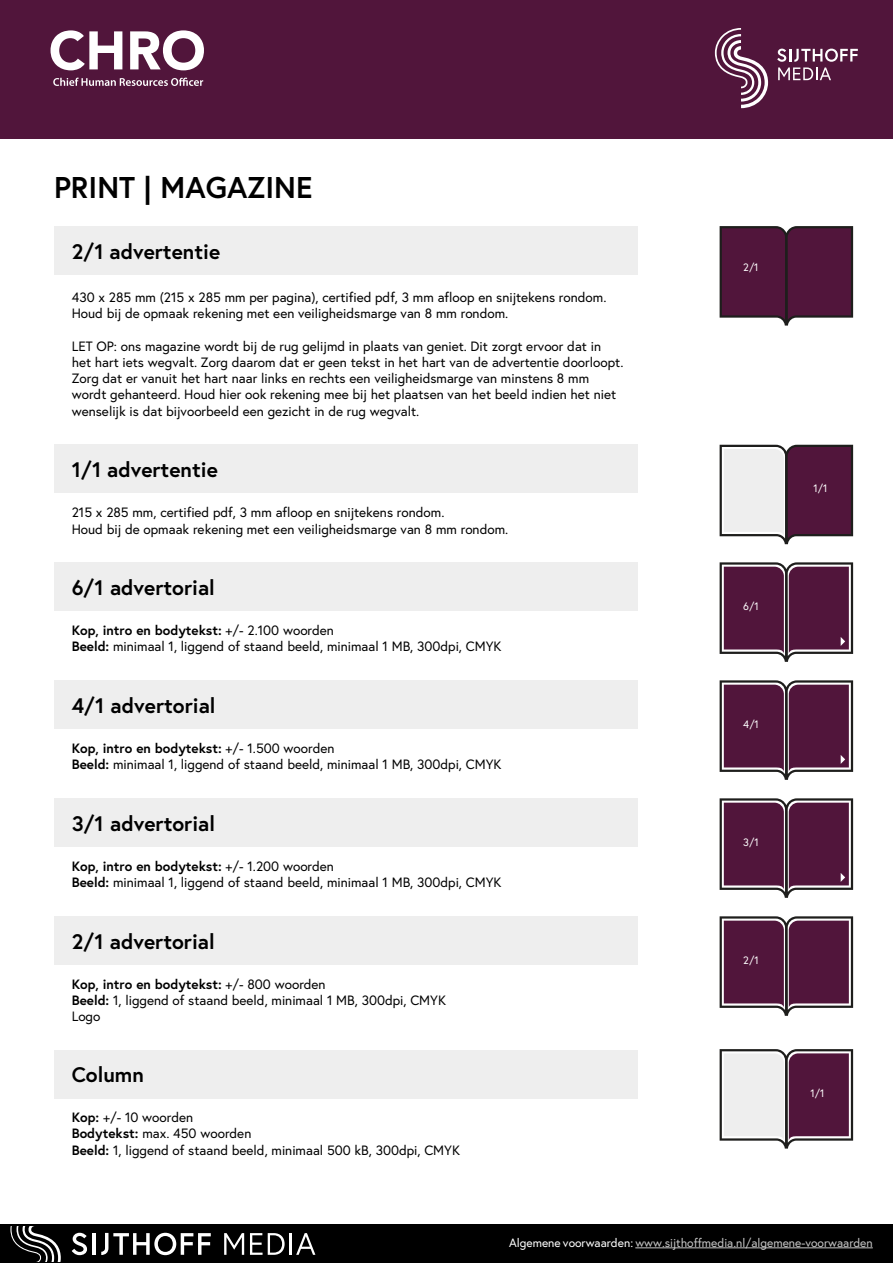
<style>
.page{position:relative;width:893px;height:1263px;background:#fff}
.page>*{position:absolute;margin:0;border:0;box-sizing:border-box;transform-origin:0 0}
.t1{font:700 30px "Europa";color:#000}
.t2{font:700 21px "Europa";color:#000}
.t3{font:13.5px/16.2px "Europa";color:#000}
.t4{font:12px "Europa";color:#c6c6c6}
.t5{font:10.65px "Europa";color:#fff}
.s1{font-weight:700}
.s2{color:#fff}
</style>
<div class="page">
<div style="left:54px;top:798px;width:584px;height:48px;background:#eee"></div>
<div style="left:54px;top:916px;width:584px;height:48px;background:#eee"></div>
<div style="left:54px;top:1051px;width:584px;height:48px;background:#eee"></div>
<div style="left:54px;top:680px;width:584px;height:48px;background:#eee"></div>
<div style="left:54px;top:445px;width:584px;height:48px;background:#eee"></div>
<div style="left:54px;top:226px;width:584px;height:48px;background:#eee"></div>
<div style="left:0;top:1225px;width:893px;height:38px;background:#000"></div>
<svg style="left:72px;top:1233px;width:15px;height:22px"></svg>
<hr style="left:92px;top:1233px;width:4px;height:22px;background:#fff">
<svg style="left:224px;top:1233px;width:20px;height:22px"></svg>
<svg style="left:250px;top:1233px;width:35px;height:22px"></svg>
<hr style="left:290px;top:1233px;width:2px;height:22px;background:#fff">
<svg style="left:296px;top:1233px;width:19px;height:22px"></svg>
<svg style="left:101px;top:1233px;width:110px;height:22px"></svg>
<svg style="left:10px;top:1226px;width:51px;height:36px"></svg>
<div style="left:0;top:0;width:893px;height:138px;background:#51153b"></div>
<svg style="left:720px;top:226px;width:133px;height:100px;background:#5a2948"></svg>
<svg style="left:720px;top:445px;width:133px;height:99px;background:#9b8292"></svg>
<svg style="left:720px;top:916px;width:133px;height:100px;background:#683b58"></svg>
<svg style="left:720px;top:1049px;width:133px;height:99px;background:#a28b99"></svg>
<svg style="left:715px;top:28px;width:53px;height:80px"></svg>
<svg style="left:777px;top:49px;width:81px;height:31px"></svg>
<svg style="left:51px;top:30px;width:71px;height:40px"></svg>
<svg style="left:130px;top:30px;width:74px;height:40px"></svg>
<svg style="left:53px;top:78px;width:150px;height:8px"></svg>
<div style="left:54px;top:562px;width:584px;height:48px;background:#eee"></div>
<svg style="left:720px;top:680px;width:133px;height:100px;background:#683c58"></svg>
<svg style="left:720px;top:798px;width:133px;height:100px;background:#683c58"></svg>
<svg style="left:720px;top:562px;width:133px;height:100px;background:#683c58"></svg>
<hr style="left:635px;top:1247px;width:238px;height:1px;background:#c6c6c6">
<h1 class="t1" style="left:54px;top:168px;width:260px">PRINT | MAGAZINE</h1>
<h2 class="t2" style="left:72px;top:239px;width:150px">2/1 advertentie</h2>
<p class="t3" style="left:72px;top:289px;width:536px">430 x 285 mm (215 x 285 mm per pagina), certified pdf, 3 mm afloop en snijtekens rondom.<br>Houd bij de opmaak rekening met een veiligheidsmarge van 8 mm rondom.</p>
<p class="t3" style="left:72px;top:338px;width:553px">LET OP: ons magazine wordt bij de rug gelijmd in plaats van geniet. Dit zorgt ervoor dat in het hart iets wegvalt. Zorg daarom dat er geen tekst in het hart van de advertentie doorloopt.<br>Zorg dat er vanuit het hart naar links en rechts een veiligheidsmarge van minstens 8 mm wordt gehanteerd. Houd hier ook rekening mee bij het plaatsen van het beeld indien het niet wenselijk is dat bijvoorbeeld een gezicht in de rug wegvalt.</p>
<h2 class="t2" style="left:72px;top:456px;width:148px">1/1 advertentie</h2>
<p class="t3" style="left:72px;top:504px;width:438px">215 x 285 mm, certified pdf, 3 mm afloop en snijtekens rondom.<br>Houd bij de opmaak rekening met een veiligheidsmarge van 8 mm rondom.</p>
<h2 class="t2" style="left:72px;top:575px;width:145px">6/1 advertorial</h2>
<p class="t3" style="left:72px;top:622px;width:431px"><span class="s1">Kop, intro en bodytekst:</span> +/- 2.100 woorden<br><span class="s1">Beeld:</span> minimaal 1, liggend of staand beeld, minimaal 1 MB, 300dpi, CMYK</p>
<h2 class="t2" style="left:72px;top:693px;width:145px">4/1 advertorial</h2>
<p class="t3" style="left:72px;top:740px;width:431px"><span class="s1">Kop, intro en bodytekst:</span> +/- 1.500 woorden<br><span class="s1">Beeld:</span> minimaal 1, liggend of staand beeld, minimaal 1 MB, 300dpi, CMYK</p>
<h2 class="t2" style="left:72px;top:811px;width:145px">3/1 advertorial</h2>
<p class="t3" style="left:72px;top:858px;width:431px"><span class="s1">Kop, intro en bodytekst:</span> +/- 1.200 woorden<br><span class="s1">Beeld:</span> minimaal 1, liggend of staand beeld, minimaal 1 MB, 300dpi, CMYK</p>
<h2 class="t2" style="left:72px;top:928px;width:144px">2/1 advertorial</h2>
<p class="t3" style="left:72px;top:976px;width:376px"><span class="s1">Kop, intro en bodytekst:</span> +/- 800 woorden<br><span class="s1">Beeld:</span> 1, liggend of staand beeld, minimaal 1 MB, 300dpi, CMYK<br>Logo</p>
<h2 class="t2" style="left:72px;top:1061px;width:74px">Column</h2>
<p class="t3" style="left:72px;top:1109px;width:390px"><span class="s1">Kop:</span> +/- 10 woorden<br><span class="s1">Bodytekst:</span> max. 450 woorden<br><span class="s1">Beeld:</span> 1, liggend of staand beeld, minimaal 500 kB, 300dpi, CMYK</p>
<p class="t5" style="left:743px;top:261px;width:17px">2/1</p>
<p class="t5" style="left:743px;top:600px;width:17px">6/1</p>
<p class="t5" style="left:743px;top:717px;width:17px">4/1</p>
<p class="t5" style="left:743px;top:835px;width:17px">3/1</p>
<p class="t5" style="left:743px;top:953px;width:17px">2/1</p>
<p class="t5" style="left:813px;top:481px;width:15px">1/1</p>
<p class="t5" style="left:810px;top:1086px;width:15px">1/1</p>
<p class="t4" style="left:509px;top:1236px;width:365px"><span class="s2">Algemene voorwaarden:</span> www.sijthoffmedia.nl/algemene-voorwaarden</p>
</div>
